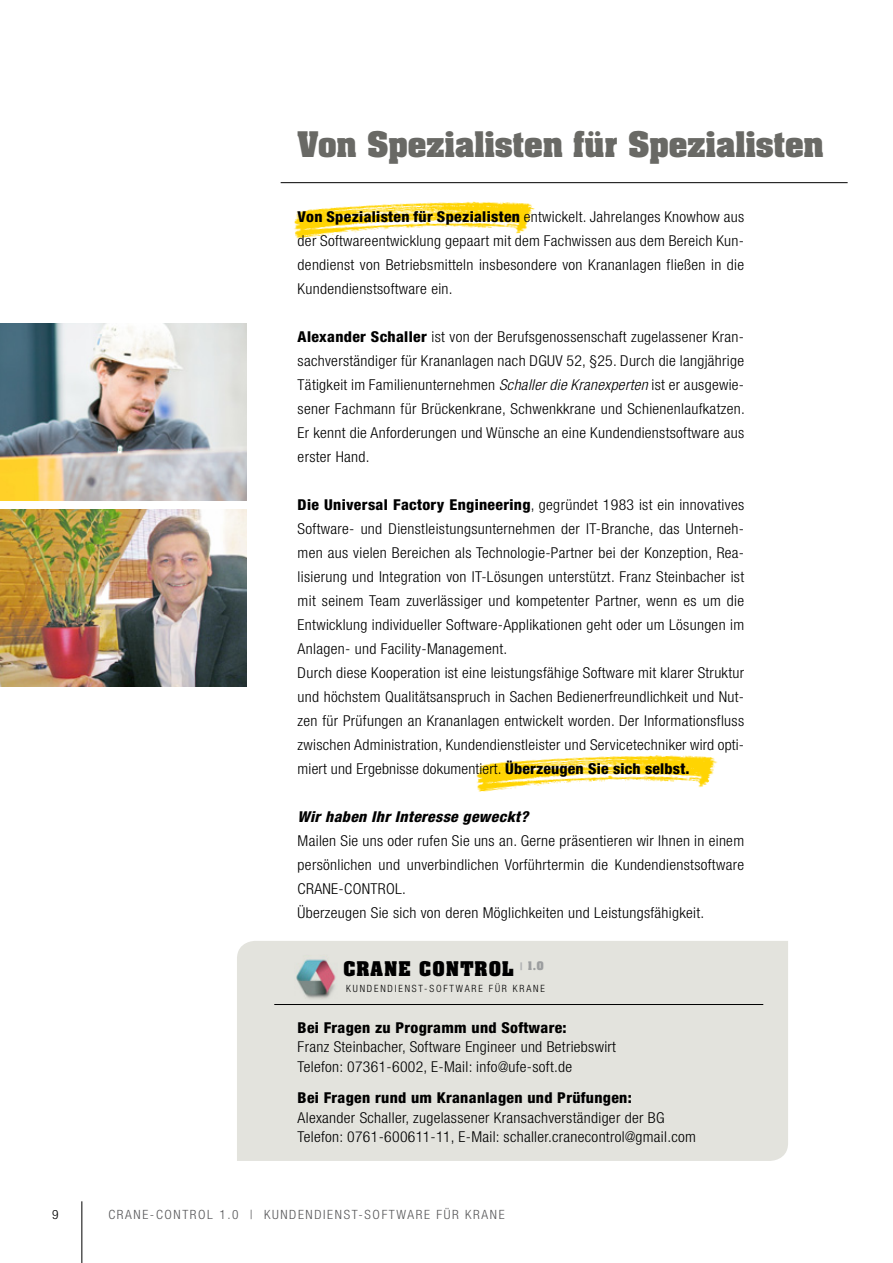
<style>
.page{position:relative;width:893px;height:1263px;background:#fff}
.page>*{position:absolute;margin:0;border:0;box-sizing:border-box;transform-origin:0 0}
.t1{font:700 30px "Aachen";color:#696965}
.t2{font:700 17.25px "Aachen";letter-spacing:.06em;color:#000}
.t3{font:300 condensed 15px/24px "Helvetica Neue";letter-spacing:.02em;color:#000;scale:1.05 1}
.t4{font:800 condensed 15px "Helvetica Neue";letter-spacing:.02em;color:#000;scale:1.05 1}
.t5{font:italic 800 condensed 15px "Helvetica Neue";letter-spacing:.02em;color:#000;scale:1.05 1}
.t6{font:300 condensed 12.75px "Helvetica Neue";letter-spacing:.12em;color:#58585a;scale:1.05 1}
.t7{font:300 condensed 12.75px "Helvetica Neue";color:#000;scale:1.05 1}
.t8{font:300 condensed 10.05px "Helvetica Neue";letter-spacing:.18em;color:#000}
.s1{font-weight:800}
.s2{font-style:italic}
</style>
<div class="page">
<hr style="left:82px;top:1201px;width:1px;height:62px;background:#000">
<img style="left:294px;top:201px;width:241px;height:38px">
<hr style="left:281px;top:182px;width:567px;height:1px;background:#000">
<img style="left:0;top:323px;width:247px;height:178px">
<img style="left:0;top:509px;width:247px;height:178px">
<img style="left:476px;top:755px;width:242px;height:37px">
<div style="left:237px;top:941px;width:551px;height:220px;background:#e3e3dd"></div>
<hr style="left:274px;top:1004px;width:489px;height:1px;background:#000">
<img style="left:294px;top:955px;width:47px;height:45px">
<h1 class="t1" style="left:298px;top:123px;width:528px">Von Spezialisten für Spezialisten</h1>
<p class="t3" style="left:298px;top:205px;width:427px;text-align:justify"><span class="s1">Von Spezialisten für Spezialisten</span> entwickelt. Jahrelanges Knowhow aus der Softwareentwicklung gepaart mit dem Fachwissen aus dem Bereich Kun&shy;dendienst von Betriebsmitteln insbesondere von Krananlagen fließen in die Kundendienstsoftware ein.</p>
<p class="t3" style="left:298px;top:325px;width:427px;text-align:justify"><span class="s1">Alexander Schaller</span> ist von der Berufsgenossenschaft zugelassener Kran&shy;sachverständiger für Krananlagen nach DGUV 52, §25. Durch die langjährige Tätigkeit im Familienunternehmen <span class="s2">Schaller die Kranexperten</span> ist er ausgewie&shy;sener Fachmann für Brückenkrane, Schwenkkrane und Schienenlaufkatzen.<br>Er kennt die Anforderungen und Wünsche an eine Kundendienstsoftware aus erster Hand.</p>
<p class="t3" style="left:298px;top:493px;width:427px"><span class="s1">Die Universal Factory Engineering</span>, gegründet 1983 ist ein innovatives Software- und Dienstleistungsunternehmen der IT-Branche, das Unterneh&shy;men aus vielen Bereichen als Technologie-Partner bei der Konzeption, Rea&shy;lisierung und Integration von IT-Lösungen unterstützt. Franz Steinbacher ist mit seinem Team zuverlässiger und kompetenter Partner, wenn es um die Entwicklung individueller Software-Applikationen geht oder um Lösungen im Anlagen- und Facility-Management.<br>Durch diese Kooperation ist eine leistungsfähige Software mit klarer Struktur und höchstem Qualitätsanspruch in Sachen Bedienerfreundlichkeit und Nut&shy;zen für Prüfungen an Krananlagen entwickelt worden. Der Informationsfluss zwischen Administration, Kundendienstleister und Servicetechniker wird opti&shy;miert und Ergebnisse dokumentiert. <span class="s1">Überzeugen Sie sich selbst.</span></p>
<p class="t5" style="left:298px;top:808px;width:221px">Wir haben Ihr Interesse geweckt?</p>
<p class="t3" style="left:298px;top:829px;width:427px;text-align:justify">Mailen Sie uns oder rufen Sie uns an. Gerne präsentieren wir Ihnen in einem persönlichen und unverbindlichen Vorführtermin die Kundendienstsoftware CRANE</p>
<p class="t3" style="left:339px;top:877px;width:23px">-CONTRO</p>
<p class="t3" style="left:298px;top:877px;width:389px;text-indent:97px">L.<br>Überzeugen Sie sich von deren Möglichkeiten und Leistungsfähigkeit.</p>
<p class="t2" style="left:343px;top:956px;width:202px">Crane Control <sup>|</sup> <sup>1.0</sup></p>
<p class="t8" style="left:346px;top:983px;width:200px">Kundendienst-Software für Krane</p>
<p class="t4" style="left:298px;top:1018px;width:258px">Bei Fragen zu Programm und Software:</p>
<p class="t3" style="left:298px;top:1037px;width:305px;line-height:19.5px">Franz Steinbacher, Software Engineer und Betriebswirt<br>Telefon: 07361-6002, E-Mail: info@ufe-soft.de</p>
<p class="t4" style="left:298px;top:1089px;width:320px">Bei Fragen rund um Krananlagen und Prüfungen:</p>
<p class="t3" style="left:298px;top:1107px;width:381px;line-height:19.5px">Alexander Schaller, zugelassener Kransachverständiger der BG<br>Telefon: 0761-600611-11, E-Mail: schaller.cranecontrol@gmail.com</p>
<p class="t7" style="left:52px;top:1207px;width:8px">9</p>
<p class="t6" style="left:108px;top:1207px;width:379px">Crane-Control 1.0 | Kundendienst-Software für Krane</p>
</div>
